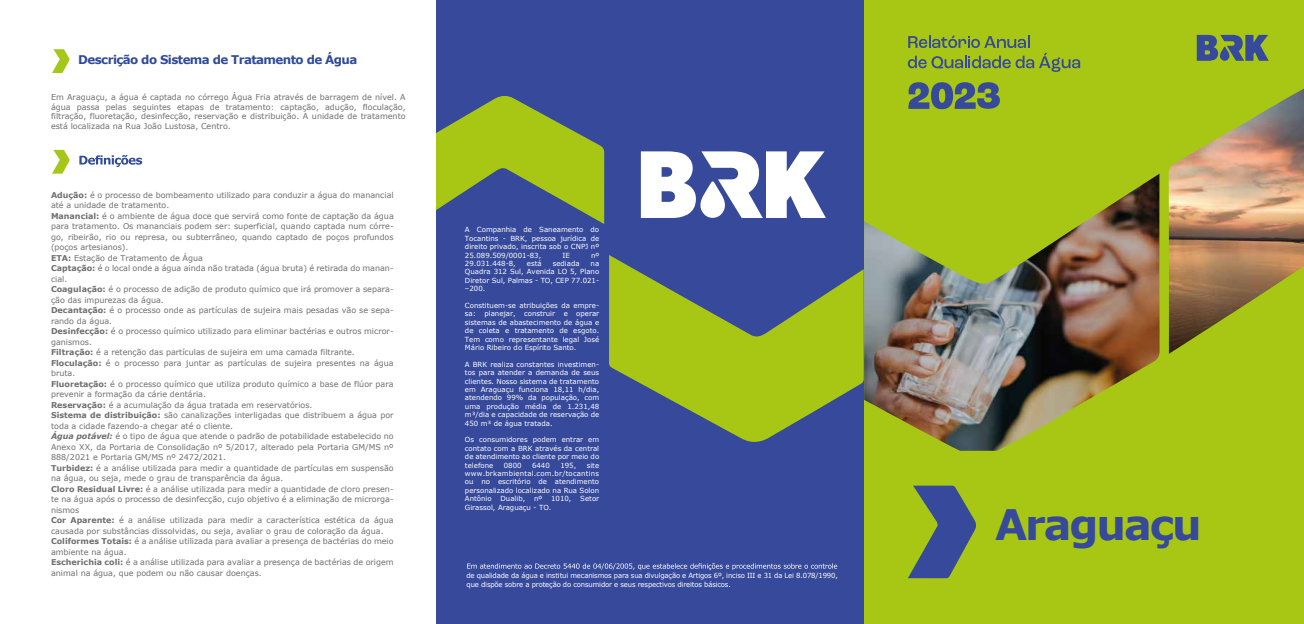
<style>
.page{position:relative;width:1304px;height:624px;background:#fff}
.page>*{position:absolute;margin:0;border:0;box-sizing:border-box;transform-origin:0 0}
.t1{font:700 42px "Verdana";letter-spacing:-.05em;color:#36499a}
.t2{font:700 12px "Verdana";letter-spacing:-.05em;color:#314b99}
.t3{font:8px/10.5px "Verdana";color:#706f6f;text-align:justify}
.t4{font:7px/8.4px "Verdana";color:#fff;text-align:justify}
.t5{font:7px/9px "Verdana";letter-spacing:-.02em;color:#fff}
.s1{font-weight:700}
.s2{font-weight:700;font-style:italic}
</style>
<div class="page">
<svg style="left:52px;top:49px;width:18px;height:24px"></svg>
<svg style="left:52px;top:150px;width:18px;height:24px"></svg>
<svg style="left:79px;top:155px;width:63px;height:12px"></svg>
<div style="left:864px;top:0;width:440px;height:624px;background:#a7c714"></div>
<svg style="left:1197px;top:35px;width:72px;height:26px"></svg>
<svg style="left:908px;top:35px;width:172px;height:37px"></svg>
<svg style="left:908px;top:485px;width:68px;height:93px"></svg>
<img style="left:1169px;top:89px;width:135px;height:265px">
<img style="left:864px;top:174px;width:296px;height:277px">
<div style="left:437px;top:0;width:427px;height:624px;background:#36499a"></div>
<svg style="left:641px;top:151px;width:185px;height:67px"></svg>
<svg style="left:609px;top:255px;width:255px;height:187px;fill:#a7c714"></svg>
<svg style="left:437px;top:96px;width:167px;height:128px"></svg>
<svg style="left:467px;top:563px;width:370px;height:7px"></svg>
<svg style="left:908px;top:82px;width:92px;height:27px"></svg>
<h2 class="t2" style="left:78px;top:51px;width:280px">Descrição do Sistema de Tratamento de Água</h2>
<p class="t3" style="left:51px;top:92px;width:356px;line-height:9.6px">Em Araguaçu, a água é captada no córrego Água Fria através de barragem de nível. A água passa pelas seguintes etapas de tratamento: captação, adução, floculação, filtração, fluoretação, desinfecção, reservação e distribuição. A unidade de tratamento está localizada na Rua João Lustosa, Centro.</p>
<p class="t3" style="left:51px;top:189px;width:344px;text-align:left"><span class="s1">Adução:</span> é o processo de bombeamento utilizado para conduzir a água do manancial até a unidade de tratamento.<br><span class="s1">Manancial:</span> é o ambiente de água doce que servirá como fonte de captação da água para tratamento. Os mananciais podem ser: superficial, quando captada num córre&shy;go, ribeirão, rio ou represa, ou subterrâneo, quando captado de poços profundos (poços artesianos).<br><span class="s1">ETA:</span> Estação de Tratamento de Água<br><span class="s1">Captação:</span> é o local onde a água ainda não tratada (água bruta) é retirada do manan&shy;cial.<br><span class="s1">Coagulação:</span> é o processo de adição de produto químico que irá promover a separa&shy;ção das impurezas da água.<br><span class="s1">Decantação:</span> é o processo onde as partículas de sujeira mais pesadas vão se sepa&shy;rando da água.<br><span class="s1">Desinfecção:</span> é o processo químico utilizado para eliminar bactérias e outros micror&shy;ganismos.<br><span class="s1">Filtração:</span> é a retenção das partículas de sujeira em uma camada filtrante.<br><span class="s1">Floculação:</span> é o processo para juntar as partículas de sujeira presentes na água bruta.<br><span class="s1">Fluoretação:</span> é o processo químico que utiliza produto químico a base de flúor para prevenir a formação da cárie dentária.<br><span class="s1">Reservação:</span> é a acumulação da água tratada em reservatórios.<br><span class="s1">Sistema de distribuição:</span> são canalizações interligadas que distribuem a água por toda a cidade fazendo-a chegar até o cliente.<br><span class="s2">Água potável:</span> é o tipo de água que atende o padrão de potabilidade estabelecido no Anexo XX, da Portaria de Consolidação nº 5/2017, alterado pela Portaria GM/MS nº 888/2021 e Portaria GM/MS nº 2472/2021.<br><span class="s1">Turbidez:</span> é a análise utilizada para medir a quantidade de partículas em suspensão na água, ou seja, mede o grau de transparência da água.<br><span class="s1">Cloro Residual Livre:</span> é a análise utilizada para medir a quantidade de cloro presen&shy;te na água após o processo de desinfecção, cujo objetivo é a eliminação de microrga&shy;nismos<br><span class="s1">Cor Aparente:</span> é a análise utilizada para medir a característica estética da água causada por substâncias dissolvidas, ou seja, avaliar o grau de coloração da água.<br><span class="s1">Coliformes Totais:</span> é a análise utilizada para avaliar a presença de bactérias do meio ambiente na água.<br><span class="s1">Escherichia coli:</span> é a análise utilizada para avaliar a presença de bactérias de origem animal na água, que podem ou não causar doenças.</p>
<p class="t4" style="left:465px;top:225px;width:136px">A Companhia de Saneamento do Tocantins - BRK, pessoa jurídica de direito privado, inscrita sob o CNPJ nº 25.089.509/0001-83,</p>
<p class="t4" style="left:562px;top:251px;width:9px">IE</p>
<p class="t4" style="left:591px;top:251px;width:10px">nº</p>
<p class="t4" style="left:465px;top:259px;width:52px">29.031.448-8,</p>
<p class="t4" style="left:527px;top:259px;width:16px">está</p>
<p class="t4" style="left:553px;top:259px;width:28px">sediada</p>
<p class="t4" style="left:465px;top:259px;width:136px;text-indent:126px">na Quadra 312 Sul, Avenida LO 5, Plano Diretor Sul, Palmas - TO, CEP 77.021- –200.</p>
<p class="t4" style="left:465px;top:301px;width:136px">Constituem-se atribuições da empre&shy;sa: planejar, construir e operar sistemas de abastecimento de água e de coleta e tratamento de esgoto.<br>Tem como representante legal José Mário Ribeiro do Espírito Santo.</p>
<p class="t4" style="left:465px;top:360px;width:136px">A BRK realiza constantes investimen&shy;tos para atender a demanda de seus clientes. Nosso sistema de tratamento em Araguaçu funciona 18,11 h/dia, atendendo 99% da população, com uma produção média de 1.231,48 m³/dia e capacidade de reservação de 450 m³ de água tratada.</p>
<p class="t4" style="left:465px;top:435px;width:136px">Os consumidores podem entrar em contato com a BRK através da central de atendimento ao cliente por meio do telefone</p>
<p class="t4" style="left:504px;top:461px;width:19px">0800</p>
<p class="t4" style="left:532px;top:461px;width:19px">6440</p>
<p class="t4" style="left:560px;top:461px;width:17px">195,</p>
<p class="t4" style="left:465px;top:461px;width:136px;text-indent:122px">site www.brkambiental.com.br/tocantins ou no escritório de atendimento personalizado localizado na Rua Solon Antônio</p>
<p class="t4" style="left:501px;top:494px;width:26px">Dualib,</p>
<p class="t4" style="left:534px;top:494px;width:10px">nº</p>
<p class="t4" style="left:551px;top:494px;width:22px">1010,</p>
<p class="t4" style="left:580px;top:494px;width:20px">Setor</p>
<p class="t4" style="left:465px;top:503px;width:88px">Girassol, Araguaçu - TO.</p>
<p class="t5" style="left:466px;top:570px;width:373px">de qualidade da água e institui mecanismos para sua divulgação e Artigos 6º, inciso III e 31 da Lei 8.078/1990, que dispõe sobre a proteção do consumidor e seus respectivos direitos básicos.</p>
<h1 class="t1" style="left:995px;top:495px;width:208px">Araguaçu</h1>
</div>
